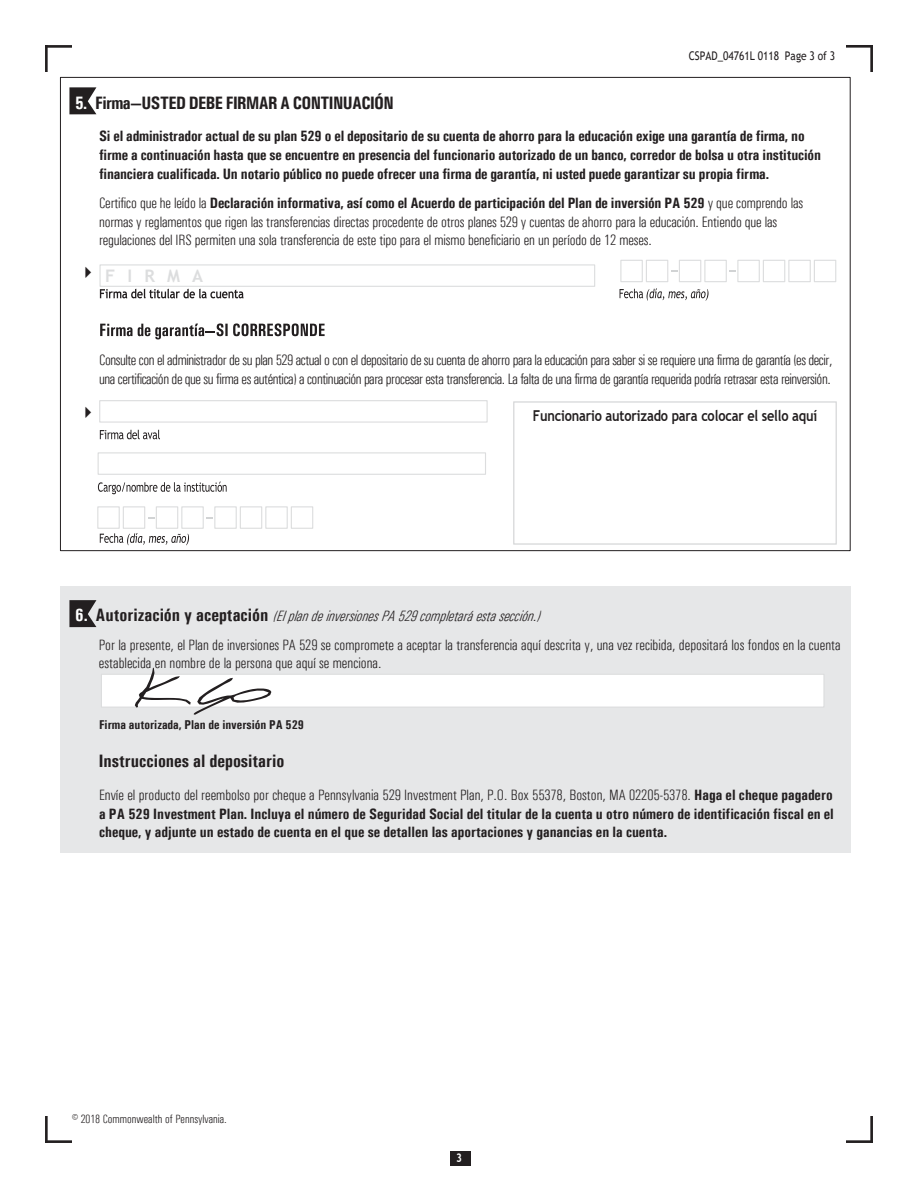
<style>
.page{position:relative;width:918px;height:1188px;background:#fff}
.page>*{position:absolute;margin:0;border:0;box-sizing:border-box;transform-origin:0 0}
.t1{font:700 18px "Univers Condensed";letter-spacing:-.03em;color:#231f20}
.t2{font:700 18px "Univers Condensed";color:#231f20}
.t3{font:700 17.25px "Trebuchet MS";letter-spacing:.705em;color:#dcddde}
.t4{font:700 15px/18.6px "Univers Condensed";letter-spacing:-.01em;color:#231f20}
.t5{font:300 condensed 15px/18.6px "Univers";letter-spacing:-.01em;color:#231f20}
.t6{font:300 condensed 15px/18.6px "Univers";letter-spacing:-.03em;color:#231f20}
.t7{font:700 15px "Trebuchet MS";letter-spacing:-.01em;color:#231f20;scale:.85 1}
.t8{font:700 12.75px "Univers Condensed";color:#231f20}
.t9{font:300 condensed 12px "Univers";color:#231f20}
.t10{font:12px "Trebuchet MS";color:#231f20;scale:.85 1}
.t11{font:700 12px "Trebuchet MS";color:#fff;scale:.84 1}
.s1{color:#fff}
.s2{font-family:"Univers";font-weight:300;font-stretch:condensed}
.s3{font-family:"Univers Condensed";font-weight:700;font-stretch:normal;font-size:18px;color:#fff}
.s4{font-family:"Univers Condensed";font-weight:700;font-stretch:normal;font-size:18px}
.s5{font-style:italic}
.s6{font-family:"Univers Condensed";font-weight:700;font-stretch:normal}
</style>
<div class="page">
<hr style="left:45px;top:45px;width:27px;height:3px;background:#231f20">
<hr style="left:45px;top:45px;width:3px;height:27px;background:#231f20">
<hr style="left:846px;top:45px;width:27px;height:3px;background:#231f20">
<hr style="left:870px;top:45px;width:3px;height:27px;background:#231f20">
<hr style="left:45px;top:1140px;width:27px;height:3px;background:#231f20">
<hr style="left:45px;top:1116px;width:3px;height:27px;background:#231f20">
<hr style="left:846px;top:1140px;width:27px;height:3px;background:#231f20">
<hr style="left:870px;top:1116px;width:3px;height:27px;background:#231f20">
<div style="left:456px;top:1151px;width:5px;height:14px;background:#231f20"></div>
<div style="left:450px;top:1151px;width:6px;height:14px;background:#231f20"></div>
<div style="left:461px;top:1151px;width:10px;height:14px;background:#231f20"></div>
<div style="left:60px;top:586px;width:791px;height:267px;background:#e6e7e8"></div>
<div style="left:101px;top:674px;width:723px;height:33px;background:#fff"></div>
<div style="left:101px;top:674px;width:724px;height:34px;border:1px solid #dcddde"></div>
<svg style="left:69px;top:600px;width:27px;height:27px"></svg>
<svg style="left:69px;top:87px;width:27px;height:27px"></svg>
<div style="left:620px;top:260px;width:23px;height:22px;border:1px solid #dcddde"></div>
<div style="left:646px;top:260px;width:22px;height:22px;border:1px solid #dcddde"></div>
<div style="left:679px;top:260px;width:22px;height:22px;border:1px solid #dcddde"></div>
<div style="left:704px;top:260px;width:23px;height:22px;border:1px solid #dcddde"></div>
<div style="left:737px;top:260px;width:23px;height:22px;border:1px solid #dcddde"></div>
<div style="left:763px;top:260px;width:22px;height:22px;border:1px solid #dcddde"></div>
<div style="left:788px;top:260px;width:23px;height:22px;border:1px solid #dcddde"></div>
<div style="left:814px;top:260px;width:22px;height:22px;border:1px solid #dcddde"></div>
<div style="left:99px;top:400px;width:389px;height:23px;border:1px solid #dcddde"></div>
<div style="left:98px;top:452px;width:388px;height:23px;border:1px solid #dcddde"></div>
<div style="left:97px;top:506px;width:23px;height:23px;border:1px solid #dcddde"></div>
<div style="left:240px;top:506px;width:22px;height:23px;border:1px solid #dcddde"></div>
<div style="left:265px;top:506px;width:23px;height:23px;border:1px solid #dcddde"></div>
<div style="left:291px;top:506px;width:22px;height:23px;border:1px solid #dcddde"></div>
<svg style="left:135px;top:668px;width:136px;height:47px"></svg>
<img style="left:75px;top:91px;width:22px;height:24px">
<img style="left:619px;top:261px;width:108px;height:38px">
<svg style="left:671px;top:270px;width:6px;height:2px"></svg>
<svg style="left:729px;top:270px;width:7px;height:2px"></svg>
<svg style="left:620px;top:288px;width:89px;height:13px"></svg>
<img style="left:99px;top:288px;width:145px;height:11px">
<svg style="left:100px;top:289px;width:144px;height:9px"></svg>
<svg style="left:100px;top:323px;width:225px;height:16px"></svg>
<img style="left:99px;top:429px;width:61px;height:11px">
<svg style="left:100px;top:430px;width:60px;height:9px"></svg>
<img style="left:98px;top:481px;width:162px;height:65px">
<svg style="left:98px;top:482px;width:129px;height:12px"></svg>
<svg style="left:148px;top:517px;width:6px;height:2px"></svg>
<svg style="left:206px;top:517px;width:7px;height:2px"></svg>
<svg style="left:100px;top:533px;width:89px;height:12px"></svg>
<div style="left:99px;top:264px;width:496px;height:23px;border:1px solid #dcddde"></div>
<div style="left:513px;top:401px;width:324px;height:144px;border:2px solid #dcddde"></div>
<p class="t10" style="left:689px;top:49px;width:174px">CSPAD_04761L 0118 Page 3 of 3</p>
<p class="t1" style="left:75px;top:92px;width:320px"><span class="s1">5.</span> Firma—USTED DEBE FIRMAR A CONTINUACIÓN</p>
<p class="t4" style="left:99px;top:126px;width:723px">Si el administrador actual de su plan 529 o el depositario de su cuenta de ahorro para la educación exige una garantía de firma, no firme a continuación hasta que se encuentre en presencia del funcionario autorizado de un banco, corredor de bolsa u otra institución financiera cualificada. Un notario público no puede ofrecer una firma de garantía, ni usted puede garantizar su propia firma.</p>
<p class="t4" style="left:99px;top:193px;width:706px"><span class="s2">Certifico que he leído la</span> Declaración informativa, así como el Acuerdo de participación del Plan de inversión PA 529 <span class="s2">y que comprendo las</span></p>
<p class="t5" style="left:99px;top:212px;width:680px">normas y reglamentos que rigen las transferencias directas procedente de otros planes 529 y cuentas de ahorro para la educación. Entiendo que las regulaciones del IRS permiten una sola transferencia de este tipo para el mismo beneficiario en un período de 12 meses.</p>
<p class="t3" style="left:105px;top:266px;width:100px">FIRMA</p>
<p class="t6" style="left:99px;top:350px;width:735px">Consulte con el administrador de su plan 529 actual o con el depositario de su cuenta de ahorro para la educación para saber si se requiere una firma de garantía (es decir, una certificación de que su firma es auténtica) a continuación para procesar esta transferencia. La falta de una firma de garantía requerida podría retrasar esta reinversión.</p>
<p class="t7" style="left:533px;top:407px;width:336px">Funcionario autorizado para colocar el sello aquí</p>
<p class="t5" style="left:99px;top:600px;width:743px;line-height:29.4px;text-indent:-24px"><span class="s3">6 .</span> <span class="s4">A u t o r i z a c i ó n y a c e p t a c i ó n</span> <span class="s5">(ElplandeinversionesPA529completaráestasección.)<br></span>Por la presente, el Plan de inversiones PA 529 se compromete a aceptar la transferencia aquí descrita y, una vez recibida, depositará los fondos en la cuenta</p>
<p class="t5" style="left:99px;top:654px;width:284px">establecida en nombre de la persona que aquí se menciona.</p>
<p class="t8" style="left:99px;top:716px;width:207px">Firma autorizada, Plan de inversión PA 529</p>
<p class="t2" style="left:99px;top:750px;width:187px">Instrucciones al depositario</p>
<p class="t5" style="left:99px;top:785px;width:735px">Envíe el producto del reembolso por cheque a Pennsylvania 529 Investment Plan, P.O. Box 55378, Boston, MA 02205-5378. <span class="s6">Haga el cheque pagadero</span></p>
<p class="t4" style="left:99px;top:803px;width:736px">a PA 529 Investment Plan. Incluya el número de Seguridad Social del titular de la cuenta u otro número de identificación fiscal en el cheque, y adjunte un estado de cuenta en el que se detallen las aportaciones y ganancias en la cuenta.</p>
<p class="t9" style="left:72px;top:1112px;width:156px">© 2018 Commonwealth of Pennsylvania.</p>
<p class="t11" style="left:456px;top:1151px;width:9px">3</p>
</div>
